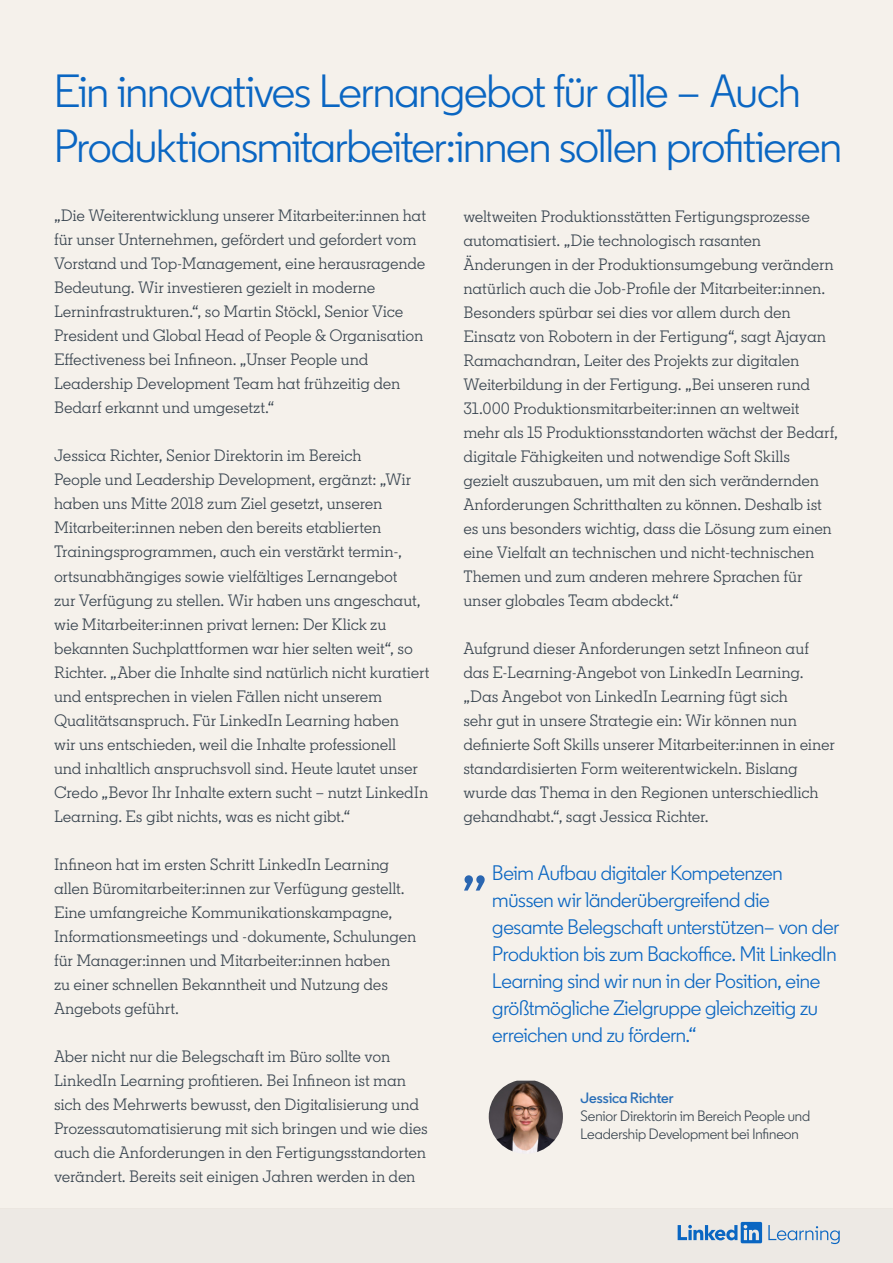
<style>
.page{position:relative;width:893px;height:1263px;background:#fff}
.page>*{position:absolute;margin:0;border:0;box-sizing:border-box;transform-origin:0 0}
.t1{font:69px "Community Slab";color:#2a66b1}
.t2{font:46.5px/55.8px "Community";letter-spacing:-.025em;color:#0a66c2}
.t3{font:21px/27px "Community";letter-spacing:-.015em;color:#0a66c2}
.t4{font:16.5px/24px "Community Slab";letter-spacing:-.015em;color:#38444f}
.t5{font:15px/18px "Community";letter-spacing:-.005em;color:#38444f}
.t6{font:600 15px "Community";letter-spacing:-.005em;color:#296eb7}
</style>
<div class="page">
<div style="left:0;top:0;width:893px;height:1209px;background:#f5f1eb"></div>
<div style="left:0;top:1209px;width:893px;height:54px;background:#e9e4de"></div>
<svg style="left:678px;top:1222px;width:84px;height:21px"></svg>
<svg style="left:768px;top:1225px;width:72px;height:19px"></svg>
<img style="left:489px;top:1081px;width:74px;height:72px">
<h2 class="t2" style="left:54px;top:63px;width:790px">Ein innovatives Lernangebot für alle – Auch<br>Produktionsmitarbeiter:innen sollen profitieren</h2>
<p class="t4" style="left:54px;top:204px;width:374px">„Die Weiterentwicklung unserer Mitarbeiter:innen hat für unser Unternehmen, gefördert und gefordert vom Vorstand und Top-Management, eine herausragende Bedeutung. Wir investieren gezielt in moderne Lerninfrastrukturen.“, so Martin Stöckl, Senior Vice President und Global Head of People &amp; Organisation Effectiveness bei Infineon. „Unser People und Leadership Development Team hat frühzeitig den Bedarf erkannt und umgesetzt.“</p>
<p class="t4" style="left:54px;top:444px;width:377px">Jessica Richter, Senior Direktorin im Bereich<br>People und Leadership Development, ergänzt: „Wir haben uns Mitte 2018 zum Ziel gesetzt, unseren Mitarbeiter:innen neben den bereits etablierten Trainingsprogrammen, auch ein verstärkt termin-, ortsunabhängiges sowie vielfältiges Lernangebot<br>zur Verfügung zu stellen. Wir haben uns angeschaut, wie Mitarbeiter:innen privat lernen: Der Klick zu bekannten Suchplattformen war hier selten weit“, so Richter. „Aber die Inhalte sind natürlich nicht kuratiert und entsprechen in vielen Fällen nicht unserem Qualitätsanspruch. Für LinkedIn Learning haben<br>wir uns entschieden, weil die Inhalte professionell<br>und inhaltlich anspruchsvoll sind. Heute lautet unser Credo „Bevor Ihr Inhalte extern sucht – nutzt LinkedIn Learning. Es gibt nichts, was es nicht gibt.“</p>
<p class="t4" style="left:54px;top:852px;width:364px">Infineon hat im ersten Schritt LinkedIn Learning allen Büromitarbeiter:innen zur Verfügung gestellt.<br>Eine umfangreiche Kommunikationskampagne, Informationsmeetings und -dokumente, Schulungen für Manager:innen und Mitarbeiter:innen haben<br>zu einer schnellen Bekanntheit und Nutzung des Angebots geführt.</p>
<p class="t4" style="left:54px;top:1044px;width:375px">Aber nicht nur die Belegschaft im Büro sollte von LinkedIn Learning profitieren. Bei Infineon ist man sich des Mehrwerts bewusst, den Digitalisierung und Prozessautomatisierung mit sich bringen und wie dies auch die Anforderungen in den Fertigungsstandorten verändert. Bereits seit einigen Jahren werden in den</p>
<p class="t4" style="left:463px;top:204px;width:376px">weltweiten Produktionsstätten Fertigungsprozesse automatisiert. „Die technologisch rasanten Änderungen in der Produktionsumgebung verändern natürlich auch die Job-Profile der Mitarbeiter:innen.<br>Besonders spürbar sei dies vor allem durch den Einsatz von Robotern in der Fertigung“, sagt Ajayan Ramachandran, Leiter des Projekts zur digitalen Weiterbildung in der Fertigung. „Bei unseren rund 31.000 Produktionsmitarbeiter:innen an weltweit mehr als 15 Produktionsstandorten wächst der Bedarf, digitale Fähigkeiten und notwendige Soft Skills gezielt auszubauen, um mit den sich verändernden Anforderungen Schritthalten zu können. Deshalb ist es uns besonders wichtig, dass die Lösung zum einen eine Vielfalt an technischen und nicht-technischen Themen und zum anderen mehrere Sprachen für unser globales Team abdeckt.“</p>
<p class="t4" style="left:463px;top:636px;width:373px">Aufgrund dieser Anforderungen setzt Infineon auf das E-Learning-Angebot von LinkedIn Learning. „Das Angebot von LinkedIn Learning fügt sich<br>sehr gut in unsere Strategie ein: Wir können nun definierte Soft Skills unserer Mitarbeiter:innen in einer standardisierten Form weiterentwickeln. Bislang wurde das Thema in den Regionen unterschiedlich gehandhabt.“, sagt Jessica Richter.</p>
<h1 class="t1" style="left:460px;top:817px;width:30px">„</h1>
<p class="t3" style="left:492px;top:859px;width:348px">Beim Aufbau digitaler Kompetenzen müssen wir länderübergreifend die gesamte Belegschaft unterstützen– von der Produktion bis zum Backoffice. Mit LinkedIn Learning sind wir nun in der Position, eine größtmögliche Zielgruppe gleichzeitig zu erreichen und zu fördern.“</p>
<p class="t6" style="left:581px;top:1088px;width:94px">Jessica Richter</p>
<p class="t5" style="left:581px;top:1106px;width:231px">Senior Direktorin im Bereich People und<br>Leadership Development bei Infineon</p>
</div>
